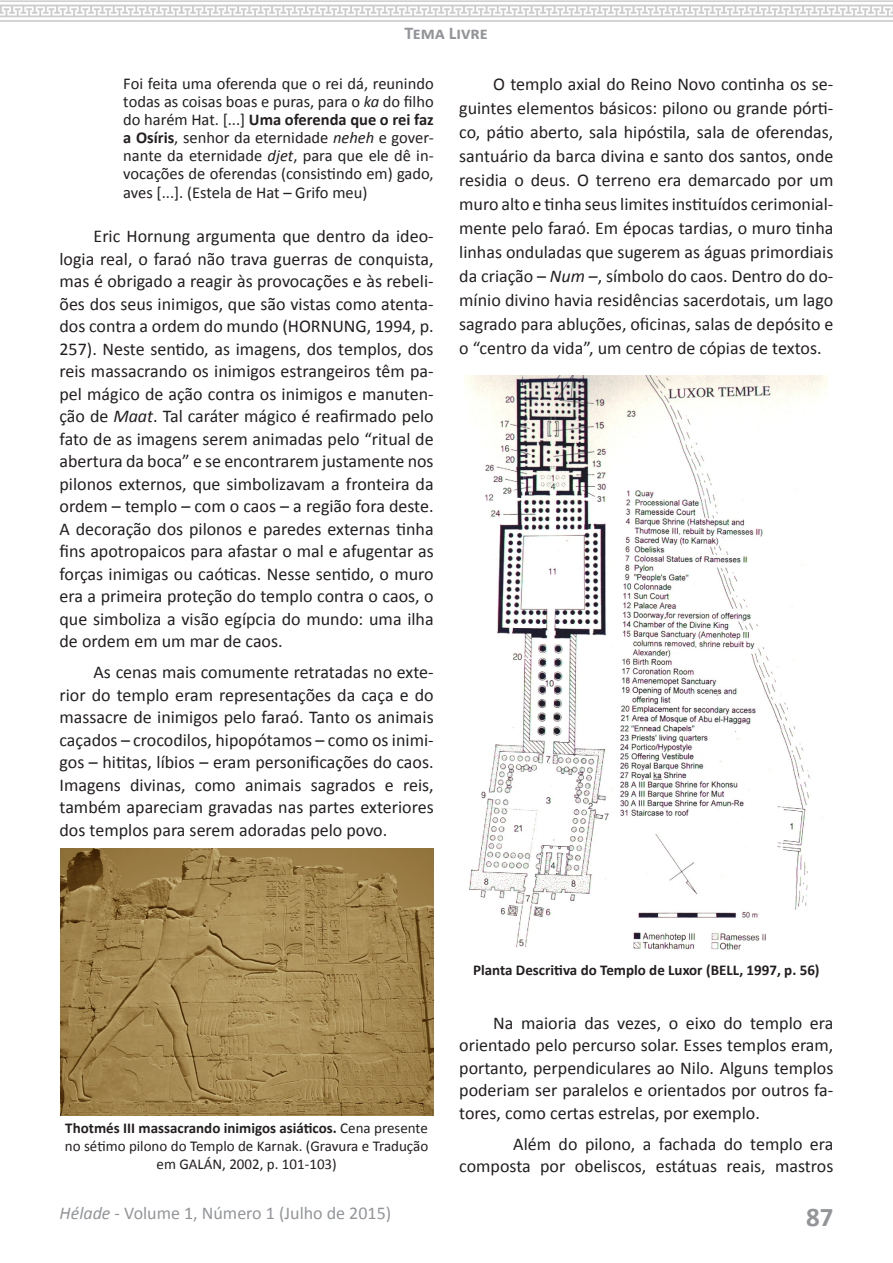
<style>
.page{position:relative;width:893px;height:1263px;background:#fff}
.page>*{position:absolute;margin:0;border:0;box-sizing:border-box;transform-origin:0 0}
.t1{font:700 27px "Calibri";color:#939598}
.Corpo_de_Texto{font:18px/22.5px "Calibri";color:#231f20;text-align:justify}
.t2{font:18px "Calibri";color:#939598}
.t3{font:700 18px "Calibri";color:#939598}
.Recuo_citacao{font:16.5px/18px "Calibri";color:#231f20;text-align:justify}
.Legenda{font:15px/18px "Calibri";color:#231f20;text-align:center}
.Legenda-2{font:700 15px "Calibri";color:#231f20}
.s1{font-style:italic}
.s2{font-weight:700}
</style>
<div class="page">
<img style="left:0;top:0;width:893px;height:22px">
<img style="left:60px;top:848px;width:374px;height:268px">
<img style="left:465px;top:375px;width:363px;height:575px">
<p class="t3" style="left:404px;top:21px;width:85px">Tema Livre</p>
<p class="Recuo_citacao" style="left:123px;top:74px;width:312px">Foi feita uma oferenda que o rei dá, reunindo todas as coisas boas e puras, para o <span class="s1">ka</span> do filho do harém Hat. [...] <span class="s2">Uma oferenda que o rei faz a Osíris</span>, senhor da eternidade <span class="s1">neheh</span> e gover&shy;nante da eternidade <span class="s1">djet</span>, para que ele dê in&shy;vocações de oferendas (consistindo em) gado,</p>
<p class="Recuo_citacao" style="left:123px;top:184px;width:246px">aves [...]. (Estela de Hat – Grifo meu)</p>
<p class="Corpo_de_Texto" style="left:60px;top:225px;width:376px;text-indent:34px">Eric Hornung argumenta que dentro da ideo&shy;logia real, o faraó não trava guerras de conquista, mas é obrigado a reagir às provocações e às rebeli&shy;ões dos seus inimigos, que são vistas como atenta&shy;dos contra a ordem do mundo (HORNUNG, 1994, p.<br>257). Neste sentido, as imagens, dos templos, dos reis massacrando os inimigos estrangeiros têm pa&shy;pel mágico de ação contra os inimigos e manuten&shy;ção de <span class="s1">Maat</span>. Tal caráter mágico é reafirmado pelo fato de as imagens serem animadas pelo “ritual de abertura da boca” e se encontrarem justamente nos pilonos externos, que simbolizavam a fronteira da ordem – templo – com o caos – a região fora deste.<br>A decoração dos pilonos e paredes externas tinha fins apotropaicos para afastar o mal e afugentar as forças inimigas ou caóticas. Nesse sentido, o muro era a primeira proteção do templo contra o caos, o que simboliza a visão egípcia do mundo: uma ilha de ordem em um mar de caos.</p>
<p class="Corpo_de_Texto" style="left:60px;top:661px;width:376px;text-indent:34px">As cenas mais comumente retratadas no exte&shy;rior do templo eram representações da caça e do massacre de inimigos pelo faraó. Tanto os animais caçados – crocodilos, hipopótamos – como os inimi&shy;gos – hititas, líbios – eram personificações do caos.<br>Imagens divinas, como animais sagrados e reis, também apareciam gravadas nas partes exteriores dos templos para serem adoradas pelo povo.</p>
<p class="Corpo_de_Texto" style="left:459px;top:72px;width:376px;line-height:24px;text-indent:34px">O templo axial do Reino Novo continha os se&shy;guintes elementos básicos: pilono ou grande pórti&shy;co, pátio aberto, sala hipóstila, sala de oferendas, santuário da barca divina e santo dos santos, onde residia o deus. O terreno era demarcado por um muro alto e tinha seus limites instituídos cerimonial&shy;mente pelo faraó. Em épocas tardias, o muro tinha linhas onduladas que sugerem as águas primordiais da criação – <span class="s1">Num</span> –, símbolo do caos. Dentro do do&shy;mínio divino havia residências sacerdotais, um lago sagrado para abluções, oficinas, salas de depósito e o “centro da vida”, um centro de cópias de textos.</p>
<p class="Legenda" style="left:65px;top:1119px;width:365px"><span class="s2">Thotmés III massacrando inimigos asiáticos.</span> Cena presente no sétimo pilono do Templo de Karnak. (Gravura e Tradução em GALÁN, 2002, p. 101-103)</p>
<p class="Legenda-2" style="left:473px;top:960px;width:348px">Planta Descritiva do Templo de Luxor (BELL, 1997, p. 56)</p>
<p class="Corpo_de_Texto" style="left:459px;top:1011px;width:376px;text-indent:34px">Na maioria das vezes, o eixo do templo era orientado pelo percurso solar. Esses templos eram, portanto, perpendiculares ao Nilo. Alguns templos poderiam ser paralelos e orientados por outros fa&shy;tores, como certas estrelas, por exemplo.</p>
<p class="Corpo_de_Texto" style="left:459px;top:1132px;width:376px;text-align:right">Além do pilono, a fachada do templo era composta por obeliscos, estátuas reais, mastros</p>
<p class="t2" style="left:60px;top:1202px;width:333px"><span class="s1">Hélade</span> - Volume 1, Número 1 (Julho de 2015)</p>
<h1 class="t1" style="left:806px;top:1199px;width:29px">87</h1>
</div>
